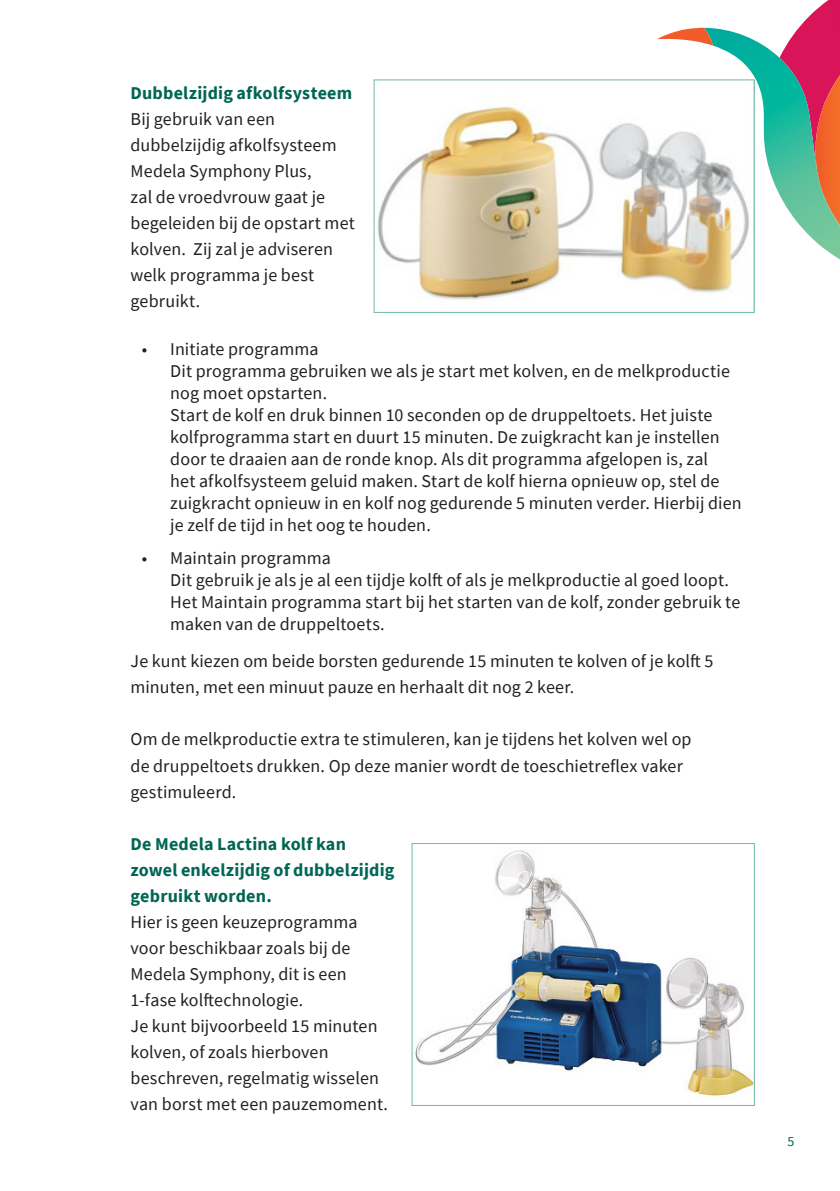
<style>
.page{position:relative;width:840px;height:1191px;background:#fff}
.page>*{position:absolute;margin:0;border:0;box-sizing:border-box;transform-origin:0 0}
.Body{font:18px/26px "Source Sans Pro";letter-spacing:.005em;color:#231f20}
.Titel_N4__vette_teks{font:700 18px/26px "Source Sans Pro";letter-spacing:.01em;color:#006654}
.t1{font:14px "Source Sans Pro";color:#006654}
</style>
<div class="page">
<img style="left:377px;top:107px;width:356px;height:193px">
<div style="left:373px;top:79px;width:381px;height:234px;border:1px solid #70b9a7"></div>
<img style="left:415px;top:850px;width:337px;height:249px">
<div style="left:411px;top:843px;width:343px;height:263px;border:1px solid #70b9a7"></div>
<svg style="left:656px;top:0;width:183px;height:259px"></svg>
<p class="Titel_N4__vette_teks" style="left:130px;top:79px;width:223px">Dubbelzijdig afkolfsysteem</p>
<p class="Body" style="left:130px;top:105px;width:226px">Bij gebruik van een dubbelzijdig afkolfsysteem<br>Medela Symphony Plus,<br>zal de vroedvrouw gaat je begeleiden bij de opstart met kolven. Zij zal je adviseren welk programma je best gebruikt.</p>
<p class="Body" style="left:170px;top:337px;width:572px;line-height:22px;text-indent:-28px">• Initiate programma<br>Dit programma gebruiken we als je start met kolven, en de melkproductie nog moet opstarten.<br>Start de kolf en druk binnen 10 seconden op de druppeltoets. Het juiste kolfprogramma start en duurt 15 minuten. De zuigkracht kan je instellen door te draaien aan de ronde knop. Als dit programma afgelopen is, zal<br>het afkolfsysteem geluid maken. Start de kolf hierna opnieuw op, stel de zuigkracht opnieuw in en kolf nog gedurende 5 minuten verder. Hierbij dien je zelf de tijd in het oog te houden.</p>
<p class="Body" style="left:170px;top:547px;width:571px;line-height:22px;text-indent:-28px">• Maintain programma<br>Dit gebruik je als je al een tijdje kolft of als je melkproductie al goed loopt.<br>Het Maintain programma start bij het starten van de kolf, zonder gebruik te maken van de druppeltoets.</p>
<p class="Body" style="left:130px;top:648px;width:584px">Je kunt kiezen om beide borsten gedurende 15 minuten te kolven of je kolft 5 minuten, met een minuut pauze en herhaalt dit nog 2 keer.</p>
<p class="Body" style="left:130px;top:726px;width:562px">Om de melkproductie extra te stimuleren, kan je tijdens het kolven wel op de druppeltoets drukken. Op deze manier wordt de toeschietreflex vaker gestimuleerd.</p>
<p class="Titel_N4__vette_teks" style="left:130px;top:830px;width:265px">De Medela Lactina kolf kan zowel enkelzijdig of dubbelzijdig gebruikt worden.</p>
<p class="Body" style="left:130px;top:908px;width:228px">Hier is geen keuzeprogramma voor beschikbaar zoals bij de<br>Medela Symphony, dit is een<br>1-fase kolftechnologie.</p>
<p class="Body" style="left:130px;top:1012px;width:259px">Je kunt bijvoorbeeld 15 minuten kolven, of zoals hierboven beschreven, regelmatig wisselen van borst met een pauzemoment.</p>
<p class="t1" style="left:787px;top:1132px;width:8px">5</p>
</div>
